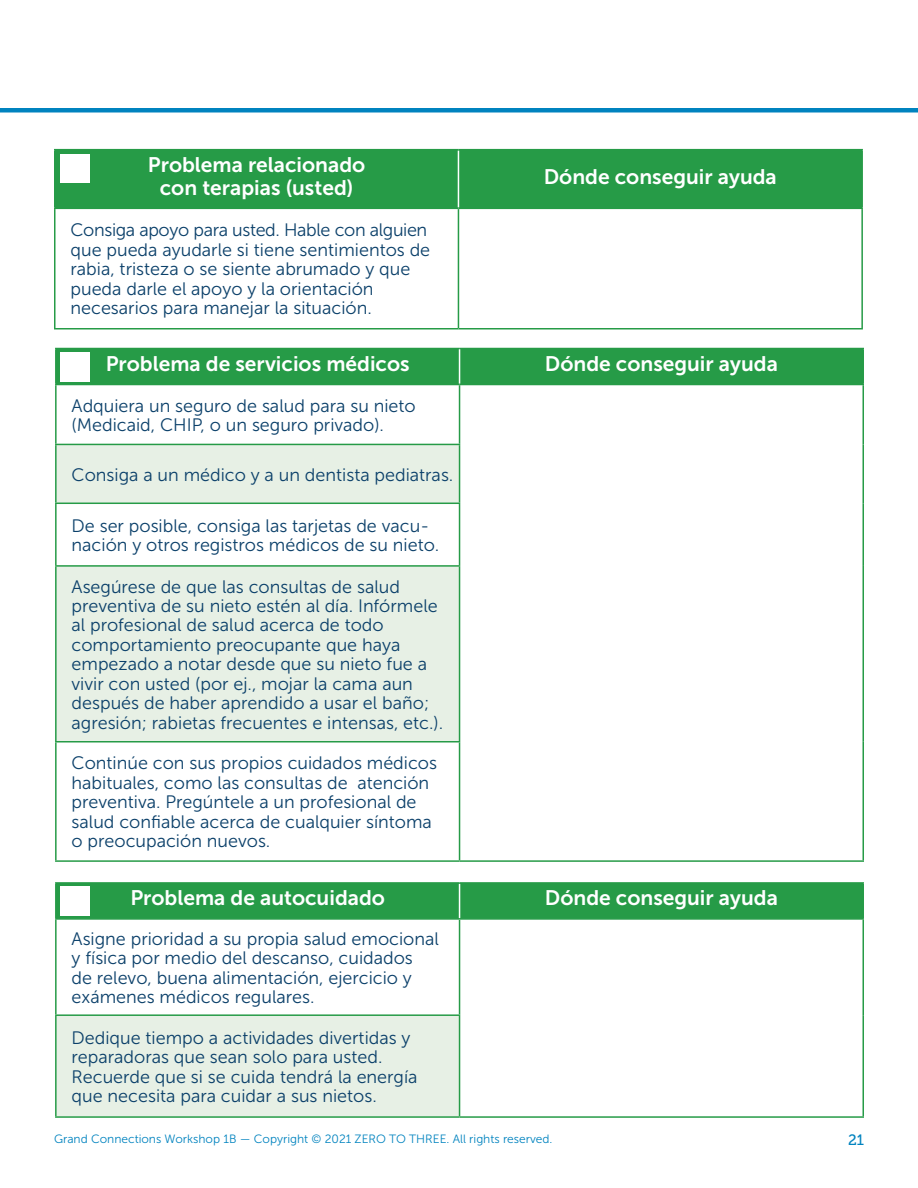
<style>
.page{position:relative;width:918px;height:1188px;background:#fff}
.page>*{position:absolute;margin:0;border:0;box-sizing:border-box;transform-origin:0 0}
.t1{font:21px/22.6px "Museo Sans 700";color:#fff;text-align:center}
.t2{font:18px/19.4px "Museo Sans 300";color:#0b406a}
.t3{font:15px "Museo Slab 500";color:#0083bf}
.t4{font:12px "Museo Sans 300";color:#0083bf}
</style>
<div class="page">
<hr style="left:0;top:108px;width:918px;height:4px;background:#0083bf">
<div style="left:57px;top:349px;width:805px;height:35px;background:#269b47"></div>
<svg style="left:57px;top:385px;width:805px;height:475px"></svg>
<svg style="left:57px;top:445px;width:402px;height:296px;fill:#e7f0e5"></svg>
<hr style="left:55px;top:348px;width:405px;height:1px;background:#269b47">
<hr style="left:55px;top:349px;width:2px;height:35px;background:#269b47">
<hr style="left:460px;top:348px;width:404px;height:1px;background:#269b47">
<hr style="left:862px;top:349px;width:2px;height:35px;background:#269b47">
<hr style="left:459px;top:349px;width:1px;height:35px;background:#fff">
<hr style="left:55px;top:384px;width:405px;height:1px;background:#269b47">
<hr style="left:55px;top:385px;width:2px;height:59px;background:#269b47">
<hr style="left:55px;top:444px;width:405px;height:1px;background:#269b47">
<hr style="left:55px;top:445px;width:2px;height:58px;background:#269b47">
<hr style="left:55px;top:503px;width:405px;height:1px;background:#269b47">
<hr style="left:55px;top:504px;width:2px;height:61px;background:#269b47">
<hr style="left:55px;top:565px;width:405px;height:2px;background:#269b47">
<hr style="left:55px;top:567px;width:2px;height:174px;background:#269b47">
<hr style="left:459px;top:567px;width:1px;height:174px;background:#269b47">
<hr style="left:55px;top:741px;width:405px;height:1px;background:#269b47">
<hr style="left:55px;top:742px;width:2px;height:118px;background:#269b47">
<hr style="left:55px;top:860px;width:405px;height:2px;background:#269b47">
<hr style="left:460px;top:384px;width:404px;height:1px;background:#269b47">
<hr style="left:459px;top:385px;width:1px;height:59px;background:#269b47">
<hr style="left:862px;top:385px;width:2px;height:59px;background:#269b47">
<hr style="left:862px;top:444px;width:2px;height:59px;background:#269b47">
<hr style="left:862px;top:503px;width:2px;height:63px;background:#269b47">
<hr style="left:862px;top:566px;width:2px;height:176px;background:#269b47">
<hr style="left:862px;top:742px;width:2px;height:118px;background:#269b47">
<hr style="left:459px;top:445px;width:1px;height:58px;background:#269b47">
<hr style="left:459px;top:504px;width:1px;height:61px;background:#269b47">
<hr style="left:459px;top:742px;width:1px;height:118px;background:#269b47">
<hr style="left:460px;top:860px;width:404px;height:2px;background:#269b47">
<div style="left:60px;top:352px;width:30px;height:30px;background:#fff"></div>
<div style="left:57px;top:884px;width:805px;height:34px;background:#269b47"></div>
<div style="left:56px;top:1015px;width:404px;height:102px;background:#e7f0e5"></div>
<hr style="left:459px;top:884px;width:1px;height:34px;background:#fff">
<hr style="left:55px;top:882px;width:405px;height:2px;background:#269b47">
<hr style="left:55px;top:884px;width:2px;height:34px;background:#269b47">
<hr style="left:460px;top:882px;width:404px;height:2px;background:#269b47">
<hr style="left:862px;top:884px;width:2px;height:34px;background:#269b47">
<hr style="left:460px;top:1116px;width:404px;height:2px;background:#269b47">
<hr style="left:55px;top:918px;width:405px;height:2px;background:#269b47">
<hr style="left:55px;top:920px;width:2px;height:94px;background:#269b47">
<hr style="left:55px;top:1014px;width:405px;height:2px;background:#269b47">
<hr style="left:55px;top:1016px;width:2px;height:100px;background:#269b47">
<hr style="left:459px;top:1016px;width:1px;height:100px;background:#269b47">
<hr style="left:55px;top:1116px;width:405px;height:2px;background:#269b47">
<hr style="left:460px;top:918px;width:404px;height:2px;background:#269b47">
<hr style="left:459px;top:920px;width:1px;height:94px;background:#269b47">
<hr style="left:862px;top:920px;width:2px;height:95px;background:#269b47">
<hr style="left:862px;top:1015px;width:2px;height:101px;background:#269b47">
<div style="left:60px;top:887px;width:30px;height:29px;background:#fff"></div>
<div style="left:56px;top:150px;width:805px;height:58px;background:#269b47"></div>
<svg style="left:56px;top:209px;width:805px;height:119px"></svg>
<hr style="left:458px;top:150px;width:1px;height:58px;background:#fff">
<hr style="left:54px;top:149px;width:404px;height:1px;background:#269b47">
<hr style="left:54px;top:150px;width:2px;height:58px;background:#269b47">
<hr style="left:458px;top:149px;width:405px;height:1px;background:#269b47">
<hr style="left:861px;top:150px;width:2px;height:58px;background:#269b47">
<hr style="left:458px;top:208px;width:405px;height:1px;background:#269b47">
<hr style="left:861px;top:209px;width:2px;height:119px;background:#269b47">
<hr style="left:458px;top:328px;width:405px;height:2px;background:#269b47">
<hr style="left:54px;top:208px;width:404px;height:1px;background:#269b47">
<hr style="left:54px;top:209px;width:2px;height:119px;background:#269b47">
<hr style="left:458px;top:209px;width:1px;height:119px;background:#269b47">
<hr style="left:54px;top:328px;width:404px;height:2px;background:#269b47">
<div style="left:60px;top:154px;width:30px;height:29px;background:#fff"></div>
<p class="t1" style="left:148px;top:154px;width:219px">Problema relacionado con terapias (usted)</p>
<p class="t1" style="left:544px;top:165px;width:235px">Dónde conseguir ayuda</p>
<p class="t2" style="left:70px;top:221px;width:361px">Consiga apoyo para usted. Hable con alguien que pueda ayudarle si tiene sentimientos de rabia, tristeza o se siente abrumado y que pueda darle el apoyo y la orientación necesarios para manejar la situación.</p>
<p class="t1" style="left:106px;top:352px;width:305px">Problema de servicios médicos</p>
<p class="t1" style="left:545px;top:352px;width:235px">Dónde conseguir ayuda</p>
<p class="t2" style="left:72px;top:396px;width:346px">Adquiera un seguro de salud para su nieto (Medicaid, CHIP, o un seguro privado).</p>
<p class="t2" style="left:72px;top:465px;width:383px">Consiga a un médico y a un dentista pediatras.</p>
<p class="t2" style="left:72px;top:516px;width:369px">De ser posible, consiga las tarjetas de vacu&shy;nación y otros registros médicos de su nieto.</p>
<p class="t2" style="left:72px;top:577px;width:373px">Asegúrese de que las consultas de salud preventiva de su nieto estén al día. Infórmele al profesional de salud acerca de todo comportamiento preocupante que haya empezado a notar desde que su nieto fue a vivir con usted (por ej., mojar la cama aun después de haber aprendido a usar el baño; agresión; rabietas frecuentes e intensas, etc.).</p>
<p class="t2" style="left:72px;top:754px;width:367px">Continúe con sus propios cuidados médicos habituales, como las consultas de atención preventiva. Pregúntele a un profesional de salud confiable acerca de cualquier síntoma o preocupación nuevos.</p>
<p class="t1" style="left:130px;top:887px;width:256px">Problema de autocuidado</p>
<p class="t1" style="left:545px;top:887px;width:235px">Dónde conseguir ayuda</p>
<p class="t2" style="left:72px;top:929px;width:369px">Asigne prioridad a su propia salud emocional y física por medio del descanso, cuidados<br>de relevo, buena alimentación, ejercicio y exámenes médicos regulares.</p>
<p class="t2" style="left:72px;top:1028px;width:348px">Dedique tiempo a actividades divertidas y reparadoras que sean solo para usted.<br>Recuerde que si se cuida tendrá la energía que necesita para cuidar a sus nietos.</p>
<p class="t4" style="left:54px;top:1132px;width:500px">Grand Connections Workshop 1B — Copyright © 2021 ZERO TO THREE. All rights reserved.</p>
<p class="t3" style="left:848px;top:1132px;width:17px">21</p>
</div>
